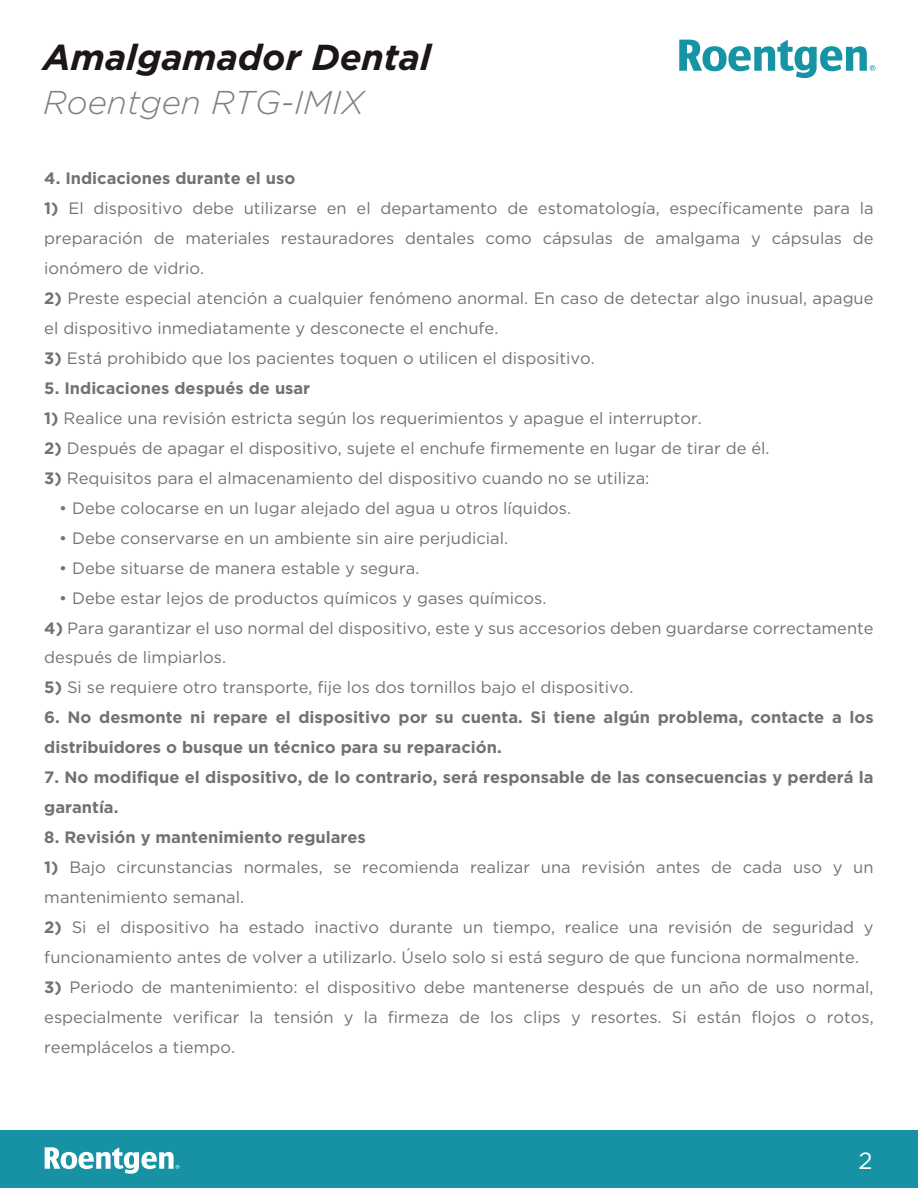
<style>
.page{position:relative;width:918px;height:1188px;background:#fff}
.page>*{position:absolute;margin:0;border:0;box-sizing:border-box;transform-origin:0 0}
.t1{font:italic 700 36px "Gotham HTF";color:#1c1617}
.t2{font:italic 300 33px "Gotham HTF";color:#808080}
.t3{font:23.4px "Gotham HTF";color:#fff}
.t4{font:16.5px/30px "Gotham HTF";color:#727276}
.t5{font:700 16.5px/30px "Gotham HTF";color:#727276}
.s1{font-weight:700}
</style>
<div class="page">
<svg style="left:679px;top:40px;width:196px;height:38px"></svg>
<div style="left:0;top:1130px;width:918px;height:58px;background:#1792a4"></div>
<svg style="left:45px;top:1147px;width:134px;height:27px"></svg>
<h1 class="t1" style="left:43px;top:37px;width:389px">Amalgamador Dental</h1>
<h2 class="t2" style="left:43px;top:84px;width:322px">Roentgen RTG-IMIX</h2>
<p class="t5" style="left:44px;top:162px;width:252px">4. Indicaciones durante el uso</p>
<p class="t4" style="left:44px;top:192px;width:831px;text-align:justify"><span class="s1">1)</span> El dispositivo debe utilizarse en el departamento de estomatología, específicamente para la preparación de materiales restauradores dentales como cápsulas de amalgama y cápsulas de ionómero de vidrio.</p>
<p class="t4" style="left:44px;top:282px;width:831px"><span class="s1">2)</span> Preste especial atención a cualquier fenómeno anormal. En caso de detectar algo inusual, apague el dispositivo inmediatamente y desconecte el enchufe.</p>
<p class="t4" style="left:44px;top:342px;width:552px"><span class="s1">3)</span> Está prohibido que los pacientes toquen o utilicen el dispositivo.</p>
<p class="t5" style="left:44px;top:372px;width:267px">5. Indicaciones después de usar</p>
<p class="t4" style="left:44px;top:402px;width:659px"><span class="s1">1)</span> Realice una revisión estricta según los requerimientos y apague el interruptor.</p>
<p class="t4" style="left:44px;top:432px;width:727px"><span class="s1">2)</span> Después de apagar el dispositivo, sujete el enchufe firmemente en lugar de tirar de él.</p>
<p class="t4" style="left:44px;top:462px;width:607px"><span class="s1">3)</span> Requisitos para el almacenamiento del dispositivo cuando no se utiliza:</p>
<p class="t4" style="left:59px;top:492px;width:513px">• Debe colocarse en un lugar alejado del agua u otros líquidos.</p>
<p class="t4" style="left:59px;top:522px;width:450px">• Debe conservarse en un ambiente sin aire perjudicial.</p>
<p class="t4" style="left:59px;top:552px;width:362px">• Debe situarse de manera estable y segura.</p>
<p class="t4" style="left:59px;top:582px;width:489px">• Debe estar lejos de productos químicos y gases químicos.</p>
<p class="t4" style="left:44px;top:612px;width:831px"><span class="s1">4)</span> Para garantizar el uso normal del dispositivo, este y sus accesorios deben guardarse correctamente después de limpiarlos.</p>
<p class="t4" style="left:44px;top:672px;width:591px"><span class="s1">5)</span> Si se requiere otro transporte, fije los dos tornillos bajo el dispositivo.</p>
<p class="t5" style="left:44px;top:702px;width:831px">6. No desmonte ni repare el dispositivo por su cuenta. Si tiene algún problema, contacte a los distribuidores o busque un técnico para su reparación.</p>
<p class="t5" style="left:44px;top:762px;width:831px">7. No modifique el dispositivo, de lo contrario, será responsable de las consecuencias y perderá la garantía.</p>
<p class="t5" style="left:44px;top:822px;width:323px">8. Revisión y mantenimiento regulares</p>
<p class="t4" style="left:44px;top:852px;width:831px"><span class="s1">1)</span> Bajo circunstancias normales, se recomienda realizar una revisión antes de cada uso y un mantenimiento semanal.</p>
<p class="t4" style="left:44px;top:912px;width:831px"><span class="s1">2)</span> Si el dispositivo ha estado inactivo durante un tiempo, realice una revisión de seguridad y funcionamiento antes de volver a utilizarlo. Úselo solo si está seguro de que funciona normalmente.</p>
<p class="t4" style="left:44px;top:972px;width:831px;text-align:justify"><span class="s1">3)</span> Periodo de mantenimiento: el dispositivo debe mantenerse después de un año de uso normal, especialmente verificar la tensión y la firmeza de los clips y resortes. Si están flojos o rotos, reemplácelos a tiempo.</p>
<h3 class="t3" style="left:858px;top:1148px;width:16px">2</h3>
</div>
